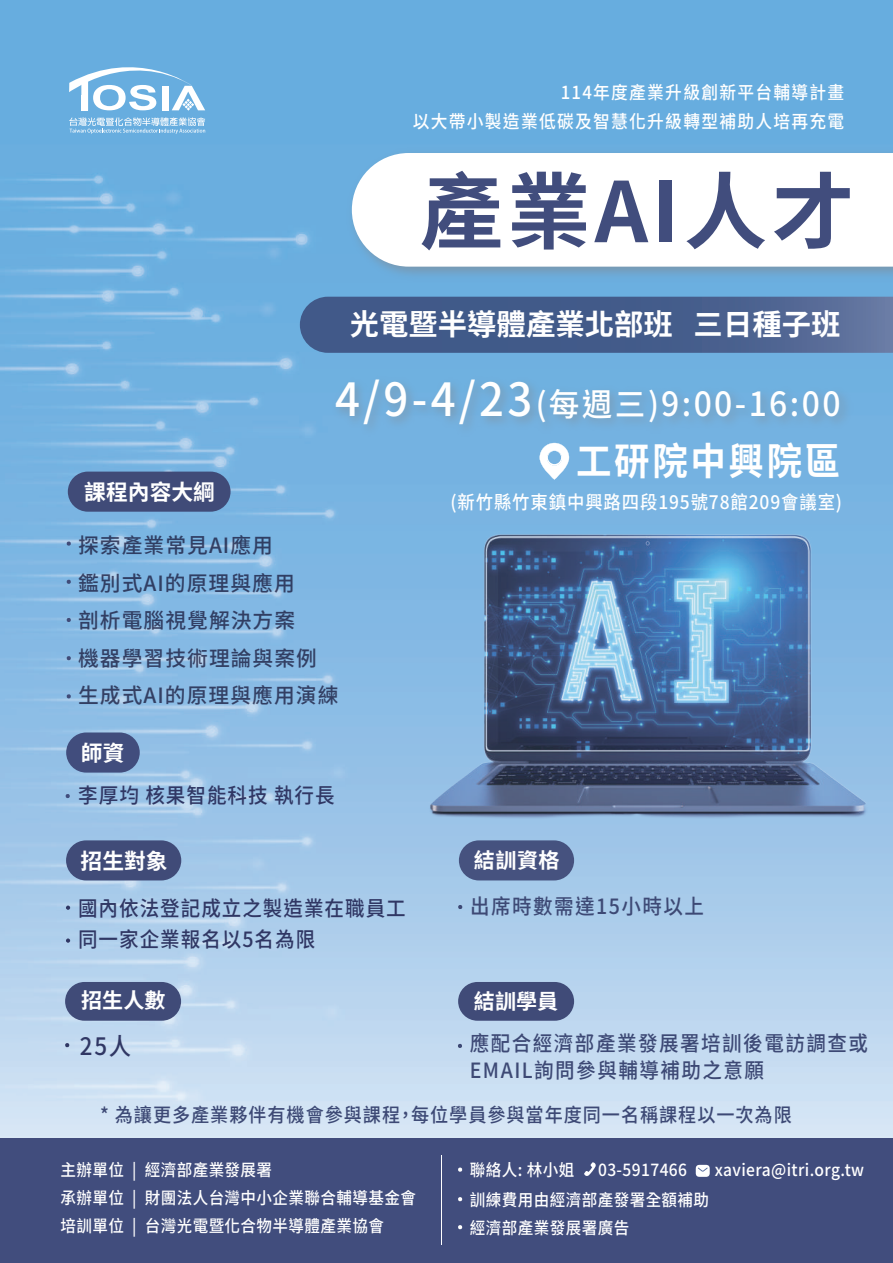
<style>
.page{position:relative;width:893px;height:1263px;background:#fff}
.page>*{position:absolute;margin:0;border:0;box-sizing:border-box;transform-origin:0 0}
.t1{font:700 38.1px "Noto Sans CJ Ktc";letter-spacing:.075em;color:#fff;scale:.93 1}
.t2{font:500 33.3px "Noto Sans CJ Ktc";color:#fff;scale:.96 1}
.t3{font:700 29.25px "Noto Sans CJ Ktc";color:#fff}
.t4{font:500 24px "Noto Sans CJ Ktc";color:#303764;scale:.93 1}
.t5{font:700 21.75px "Noto Sans CJ Ktc";color:#fff}
.t6{font:500 21px/37.5px "Noto Sans CJ Ktc";letter-spacing:.05em;color:#1d2043}
.t7{font:500 21px/27px "Noto Sans CJ Ktc";letter-spacing:.075em;color:#3d4975;scale:.93 1}
.t8{font:500 21px/31.5px "Noto Sans CJ Ktc";letter-spacing:.05em;color:#303764;scale:.93 1}
.t9{font:700 21px "Noto Sans CJ Ktc";color:#fff}
.t10{font:500 19.5px "Noto Sans CJ Ktc";letter-spacing:.05em;color:#3d4975;scale:.93 1}
.t11{font:500 18.6px "Noto Sans CJ Ktc";letter-spacing:.05em;color:#fff;scale:.93 1}
.t12{font:500 18px/29.4px "Noto Sans CJ Ktc";letter-spacing:.075em;color:#fff;text-align:right;scale:.93 1}
.t13{font:500 16.65px/27.9px "Noto Sans CJ Ktc";letter-spacing:.025em;color:#fff;scale:.93 1}
.s1{font-size:45.75px}
.s2{font-size:32.1px}
</style>
<div class="page">
<img style="left:0;top:0;width:893px;height:1138px">
<img style="left:368px;top:491px;width:525px;height:373px">
<img style="left:327px;top:368px;width:532px;height:112px">
<svg style="left:69px;top:46px;width:136px;height:65px"></svg>
<div style="left:81px;top:95px;width:7px;height:15px;background:#fff"></div>
<svg style="left:69px;top:117px;width:136px;height:17px;background:#91c3e7"></svg>
<svg style="left:300px;top:297px;width:593px;height:56px;background:#48608e"></svg>
<img style="left:343px;top:144px;width:550px;height:140px">
<svg style="left:352px;top:153px;width:541px;height:114px"></svg>
<svg style="left:421px;top:171px;width:79px;height:79px"></svg>
<svg style="left:512px;top:172px;width:74px;height:78px"></svg>
<svg style="left:594px;top:181px;width:54px;height:61px"></svg>
<div style="left:660px;top:181px;width:12px;height:61px;background:#414d7d"></div>
<svg style="left:686px;top:172px;width:79px;height:77px"></svg>
<svg style="left:774px;top:172px;width:76px;height:77px"></svg>
<svg style="left:540px;top:443px;width:29px;height:37px"></svg>
<div style="left:66px;top:732px;width:74px;height:41px;background:#414d7d;border-radius:20px"></div>
<svg style="left:65px;top:794px;width:5px;height:4px"></svg>
<div style="left:68px;top:472px;width:163px;height:40px;background:#404b78;border-radius:20px"></div>
<svg style="left:66px;top:541px;width:5px;height:5px"></svg>
<svg style="left:66px;top:579px;width:5px;height:5px"></svg>
<svg style="left:66px;top:618px;width:5px;height:4px"></svg>
<svg style="left:66px;top:656px;width:5px;height:4px"></svg>
<svg style="left:66px;top:694px;width:5px;height:5px"></svg>
<div style="left:65px;top:982px;width:116px;height:39px;background:#404b78;border-radius:19px"></div>
<div style="left:459px;top:840px;width:115px;height:40px;background:#46527f;border-radius:20px"></div>
<div style="left:458px;top:982px;width:116px;height:39px;background:#404b78;border-radius:19px"></div>
<svg style="left:65px;top:1043px;width:5px;height:4px"></svg>
<svg style="left:458px;top:905px;width:5px;height:4px"></svg>
<svg style="left:458px;top:1043px;width:4px;height:5px"></svg>
<div style="left:66px;top:840px;width:115px;height:40px;background:#404b78;border-radius:20px"></div>
<svg style="left:66px;top:905px;width:4px;height:5px"></svg>
<svg style="left:66px;top:938px;width:4px;height:5px"></svg>
<div style="left:0;top:1138px;width:893px;height:125px;background:#414d7d"></div>
<hr style="left:441px;top:1155px;width:1px;height:89px;background:#fff">
<svg style="left:584px;top:1162px;width:12px;height:14px"></svg>
<svg style="left:696px;top:1165px;width:14px;height:12px"></svg>
<svg style="left:458px;top:1167px;width:4px;height:5px"></svg>
<svg style="left:458px;top:1197px;width:4px;height:4px"></svg>
<svg style="left:458px;top:1225px;width:4px;height:4px"></svg>
<p class="t12" style="left:413px;top:78px;width:466px">114年度產業升級創新平台輔導計畫<br>以大帶小製造業低碳及智慧化升級轉型補助人培再充電</p>
<h3 class="t3" style="left:350px;top:308px;width:492px">光電暨半導體產業北部班 三日種子班</h3>
<h2 class="t2" style="left:335px;top:385px;width:528px"><span class="s1">4/9-4/23</span><span class="s2">(每週三)</span>9:00-16:00</h2>
<h3 class="t5" style="left:84px;top:480px;width:132px">課程內容大綱</h3>
<p class="t6" style="left:78px;top:527px;width:262px">探索產業常見AI應用<br>鑑別式AI的原理與應用<br>剖析電腦視覺解決方案<br>機器學習技術理論與案例生成式AI的原理與應用演練</p>
<h3 class="t5" style="left:81px;top:740px;width:45px">師資</h3>
<p class="t8" style="left:78px;top:780px;width:277px">李厚均 核果智能科技 執行長</p>
<h3 class="t5" style="left:81px;top:848px;width:89px">招生對象</h3>
<p class="t8" style="left:78px;top:893px;width:354px">國內依法登記成立之製造業在職員工同一家企業報名以5名為限</p>
<p class="t9" style="left:81px;top:988px;width:86px">招生人數</p>
<h3 class="t4" style="left:80px;top:1033px;width:57px">25人</h3>
<h1 class="t1" style="left:576px;top:440px;width:286px">工研院中興院區</h1>
<p class="t11" style="left:450px;top:492px;width:423px">(新竹縣竹東鎮中興路四段195號78館209會議室)</p>
<p class="t9" style="left:474px;top:848px;width:87px">結訓資格</p>
<p class="t7" style="left:470px;top:893px;width:253px">出席時數需達15小時以上</p>
<p class="t9" style="left:474px;top:989px;width:86px">結訓學員</p>
<p class="t7" style="left:470px;top:1030px;width:430px">應配合經濟部產業發展署培訓後電訪調查或<br>EMAIL詢問參與輔導補助之意願</p>
<p class="t10" style="left:100px;top:1104px;width:745px">* 為讓更多產業夥伴有機會參與課程，每位學員參與當年度同一名稱課程以一次為限</p>
<p class="t13" style="left:60px;top:1156px;width:384px">主辦單位 | 經濟部產業發展署<br>承辦單位 | 財團法人台灣中小企業聯合輔導基金會培訓單位 | 台灣光電暨化合物半導體產業協會</p>
<p class="t13" style="left:470px;top:1156px;width:114px">聯絡人: 林小姐</p>
<p class="t13" style="left:598px;top:1156px;width:97px">03-5917466</p>
<p class="t13" style="left:715px;top:1156px;width:162px">xaviera@itri.org.tw</p>
<p class="t13" style="left:470px;top:1186px;width:259px">訓練費用由經濟部產發署全額補助經濟部產業發展署廣告</p>
</div>
